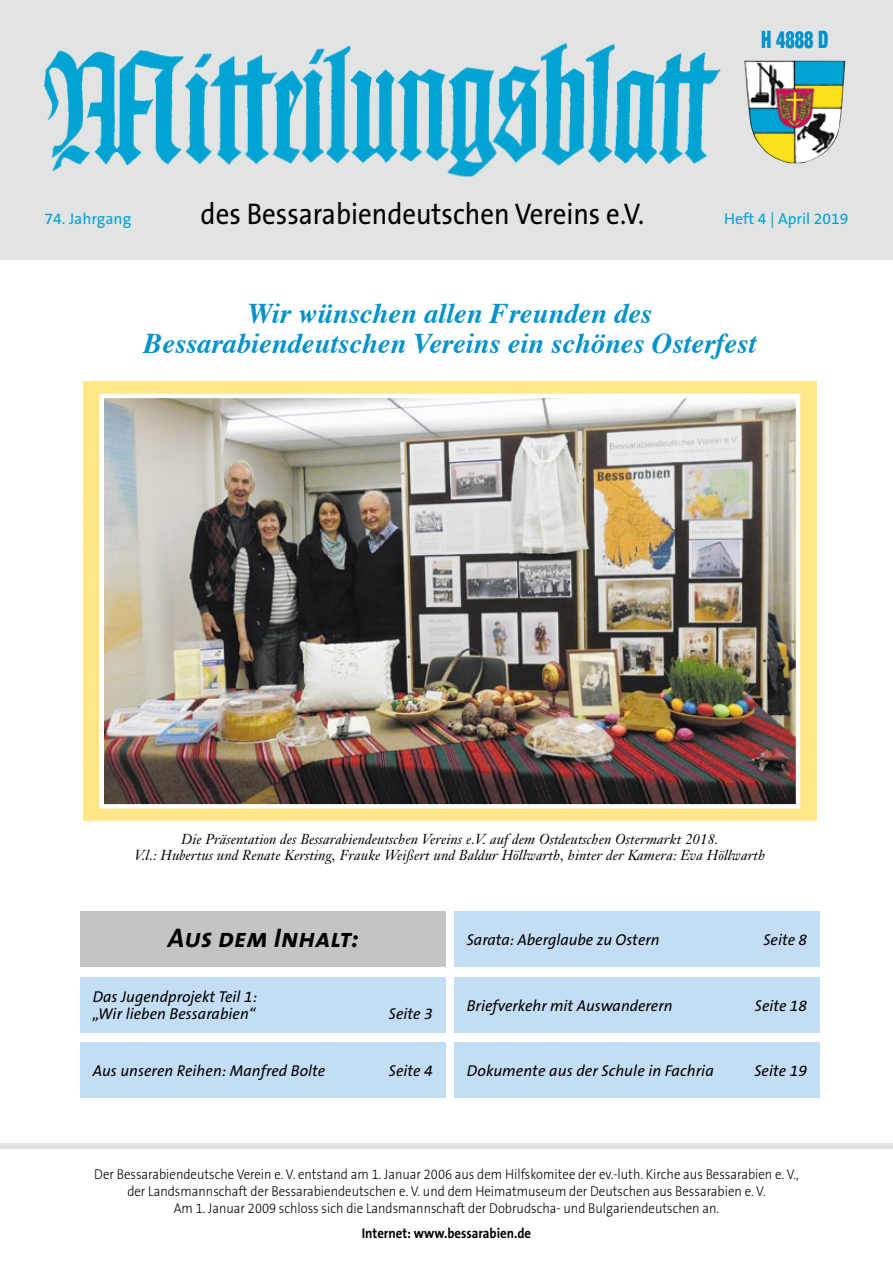
<style>
.page{position:relative;width:893px;height:1263px;background:#fff}
.page>*{position:absolute;margin:0;border:0;box-sizing:border-box;transform-origin:0 0}
.t1{font:30px "The Sans B5 Plain";color:#000;scale:.9 1}
.t2{font:italic 700 28.5px/30px "Times";color:#0092ca;text-align:center}
.t3{font:italic 27px "The Sans Bold Caps";color:#000}
.t4{font:900 condensed 24px "Helvetica Neue";color:#0092ca;scale:.75 1}
.t5{font:italic 15.75px/17.2px "The Sans B5 Plain";letter-spacing:.005em;color:#000}
.t6{font:15.75px "The Sans B5 Plain";color:#00a3d3}
.t7{font:300 14.25px/17.1px "The Sans B3";color:#000;text-align:center;scale:.9 1}
.t8{font:italic 14.25px/16.5px "Janson Text";letter-spacing:.005em;color:#000;text-align:center}
.t9{font:700 14.25px "The Sans B7";color:#000;scale:.9 1}
</style>
<div class="page">
<div style="left:0;top:0;width:893px;height:260px;background:#e2e3e3"></div>
<img style="left:44px;top:42px;width:677px;height:135px">
<img style="left:744px;top:60px;width:101px;height:103px">
<div style="left:0;top:1143px;width:893px;height:6px;background:#e2e3e3"></div>
<div style="left:80px;top:911px;width:366px;height:55px;background:#c4c4c5"></div>
<div style="left:454px;top:911px;width:366px;height:55px;background:#c3def4"></div>
<div style="left:80px;top:1043px;width:366px;height:55px;background:#c3def4"></div>
<div style="left:80px;top:977px;width:366px;height:55px;background:#c3def4"></div>
<div style="left:454px;top:977px;width:366px;height:55px;background:#c3def4"></div>
<div style="left:454px;top:1043px;width:366px;height:55px;background:#c3def4"></div>
<div style="left:83px;top:381px;width:734px;height:440px;background:#ffe788"></div>
<img style="left:104px;top:399px;width:691px;height:405px">
<div style="left:99px;top:394px;width:701px;height:415px;border:4px solid #fff"></div>
<h3 class="t4" style="left:761px;top:19px;width:91px">H 4888 D</h3>
<p class="t6" style="left:45px;top:211px;width:88px">74. Jahrgang</p>
<h1 class="t1" style="left:201px;top:198px;width:495px">des Bessarabiendeutschen Vereins e.V.</h1>
<p class="t6" style="left:724px;top:211px;width:126px">Heft 4 | April 2019</p>
<h2 class="t2" style="left:143px;top:296px;width:614px">Wir wünschen allen Freunden des<br>Bessarabiendeutschen Vereins ein schönes Osterfest</h2>
<p class="t8" style="left:134px;top:831px;width:632px">Die Präsentation des Bessarabiendeutschen Vereins e.V. auf dem Ostdeutschen Ostermarkt 2018.<br>V.l.: Hubertus und Renate Kersting, Frauke Weißert und Baldur Höllwarth, hinter der Kamera: Eva Höllwarth</p>
<h3 class="t3" style="left:168px;top:915px;width:192px">Aus dem Inhalt:</h3>
<p class="t5" style="left:467px;top:931px;width:194px">Sarata: Aberglaube zu Ostern</p>
<p class="t5" style="left:763px;top:931px;width:45px">Seite 8</p>
<p class="t5" style="left:93px;top:988px;width:166px">Das Jugendprojekt Teil 1: „Wir lieben Bessarabien“</p>
<p class="t5" style="left:389px;top:1006px;width:46px">Seite 3</p>
<p class="t5" style="left:467px;top:997px;width:207px">Briefverkehr mit Auswanderern</p>
<p class="t5" style="left:755px;top:997px;width:54px">Seite 18</p>
<p class="t5" style="left:93px;top:1063px;width:234px">Aus unseren Reihen: Manfred Bolte</p>
<p class="t5" style="left:389px;top:1063px;width:46px">Seite 4</p>
<p class="t5" style="left:467px;top:1063px;width:248px">Dokumente aus der Schule in Fachria</p>
<p class="t5" style="left:754px;top:1063px;width:54px">Seite 19</p>
<p class="t7" style="left:94px;top:1166px;width:784px">Der Bessarabiendeutsche Verein e. V. entstand am 1. Januar 2006 aus dem Hilfskomitee der ev.-luth. Kirche aus Bessarabien e. V., der Landsmannschaft der Bessarabiendeutschen e. V. und dem Heimatmuseum der Deutschen aus Bessarabien e. V.<br>Am 1. Januar 2009 schloss sich die Landsmannschaft der Dobrudscha- und Bulgariendeutschen an.</p>
<p class="t9" style="left:362px;top:1225px;width:190px">Internet: www.bessarabien.de</p>
</div>
